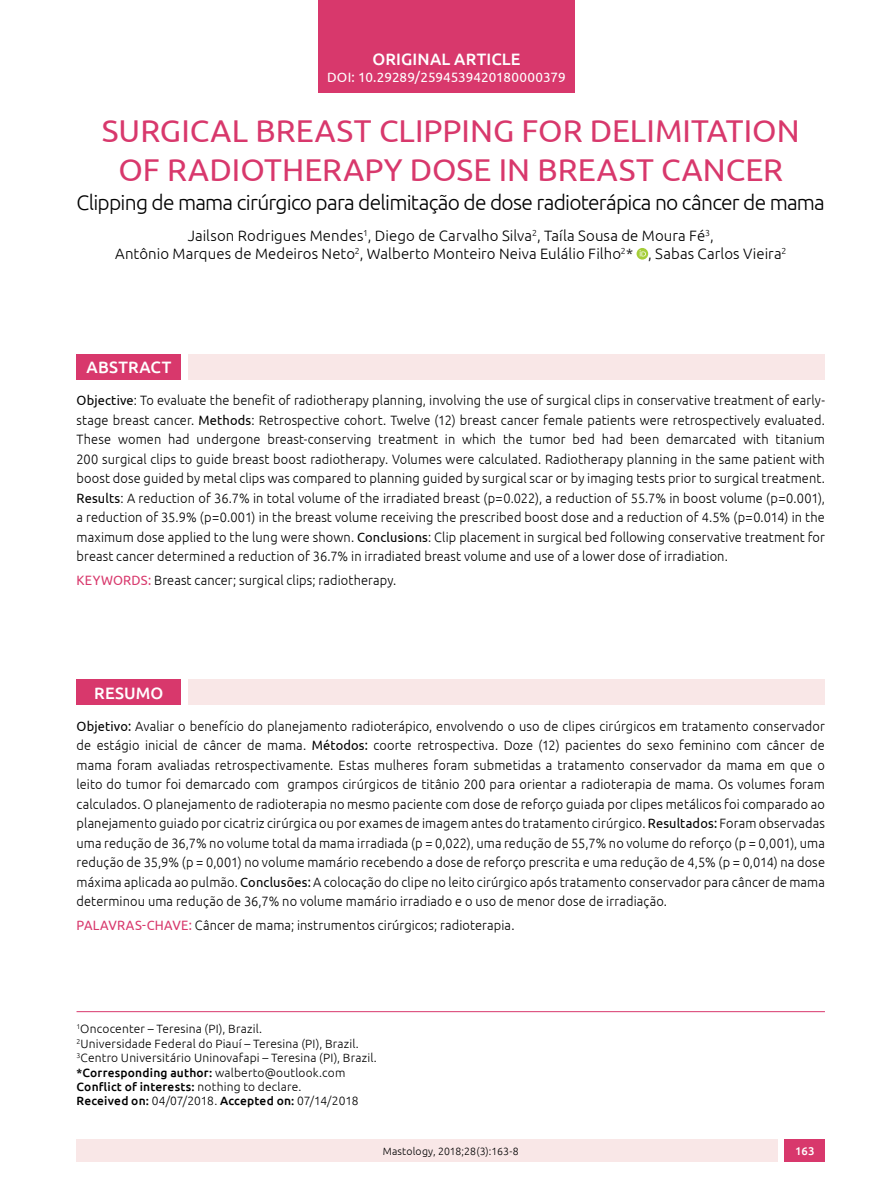
<style>
.page{position:relative;width:893px;height:1191px;background:#fff}
.page>*{position:absolute;margin:0;border:0;box-sizing:border-box;transform-origin:0 0}
.t1{font:31.5px/39px "Ubuntu";letter-spacing:.005em;color:#d8386c;text-align:center}
.t2{font:300 21px "Ubuntu";letter-spacing:-.035em;color:#000}
.t3{font:500 16.5px "Ubuntu";letter-spacing:.01em;color:#fff}
.t4{font:300 15px/18px "Ubuntu";letter-spacing:.005em;color:#000;text-align:center}
.t5{font:300 13.5px/19.5px "Ubuntu";letter-spacing:.01em;color:#000;text-align:justify;scale:.95 1}
.t6{font:13.5px "Ubuntu";color:#fff}
.t7{font:300 12px/14.4px "Ubuntu";letter-spacing:.015em;color:#000}
.t8{font:500 11.25px "Ubuntu";color:#fff}
.t9{font:300 10.5px "Ubuntu";letter-spacing:.015em;color:#000}
.s1{font-weight:400}
.s2{font-weight:400;color:#d8386c}
.s3{font-weight:500}
</style>
<div class="page">
<div style="left:77px;top:1139px;width:701px;height:23px;background:#f9e7e7"></div>
<div style="left:785px;top:1139px;width:40px;height:23px;background:#d8386c"></div>
<svg style="left:637px;top:248px;width:11px;height:11px"></svg>
<svg style="left:640px;top:250px;width:6px;height:6px"></svg>
<hr style="left:77px;top:1011px;width:748px;height:1px;background:#d8386c">
<div style="left:77px;top:354px;width:104px;height:25px;background:#d8386c"></div>
<div style="left:188px;top:354px;width:637px;height:25px;background:#f9e7e7"></div>
<div style="left:318px;top:0;width:257px;height:92px;background:#d8386c"></div>
<div style="left:77px;top:679px;width:104px;height:26px;background:#d8386c"></div>
<div style="left:188px;top:679px;width:637px;height:26px;background:#f9e7e7"></div>
<p class="t3" style="left:372px;top:49px;width:150px">ORIGINAL ARTICLE</p>
<p class="t6" style="left:327px;top:69px;width:240px">DOI: 10.29289/2594539420180000379</p>
<h1 class="t1" style="left:102px;top:110px;width:699px">SURGICAL BREAST CLIPPING FOR DELIMITATION<br>OF RADIOTHERAPY DOSE IN BREAST CANCER</h1>
<h2 class="t2" style="left:77px;top:190px;width:750px">Clipping de mama cirúrgico para delimitação de dose radioterápica no câncer de mama</h2>
<p class="t4" style="left:115px;top:226px;width:673px">Jailson Rodrigues Mendes<sup>1</sup>, Diego de Carvalho Silva<sup>2</sup>, Taíla Sousa de Moura Fé<sup>3</sup>,<br>Antônio Marques de Medeiros Neto<sup>2</sup>, Walberto Monteiro Neiva Eulálio Filho<sup>2</sup>* , Sabas Carlos Vieira<sup>2</sup></p>
<p class="t3" style="left:87px;top:357px;width:86px">ABSTRACT</p>
<p class="t5" style="left:77px;top:390px;width:789px"><span class="s1">Objective</span>: To evaluate the benefit of radiotherapy planning, involving the use of surgical clips in conservative treatment of early&shy;stage breast cancer. <span class="s1">Methods</span>: Retrospective cohort. Twelve (12) breast cancer female patients were retrospectively evaluated.<br>These women had undergone breast-conserving treatment in which the tumor bed had been demarcated with titanium 200 surgical clips to guide breast boost radiotherapy. Volumes were calculated. Radiotherapy planning in the same patient with boost dose guided by metal clips was compared to planning guided by surgical scar or by imaging tests prior to surgical treatment.<br><span class="s1">Results</span>: A reduction of 36.7% in total volume of the irradiated breast (p=0.022), a reduction of 55.7% in boost volume (p=0.001), a reduction of 35.9% (p=0.001) in the breast volume receiving the prescribed boost dose and a reduction of 4.5% (p=0.014) in the maximum dose applied to the lung were shown. <span class="s1">Conclusions</span>: Clip placement in surgical bed following conservative treatment for breast cancer determined a reduction of 36.7% in irradiated breast volume and use of a lower dose of irradiation.</p>
<p class="t5" style="left:77px;top:570px;width:338px"><span class="s2">KEYWORDS:</span> Breast cancer; surgical clips; radiotherapy.</p>
<p class="t3" style="left:94px;top:682px;width:71px">RESUMO</p>
<p class="t5" style="left:77px;top:715px;width:789px"><span class="s1">Objetivo:</span> Avaliar o benefício do planejamento radioterápico, envolvendo o uso de clipes cirúrgicos em tratamento conservador de estágio inicial de câncer de mama. <span class="s1">Métodos:</span> coorte retrospectiva. Doze (12) pacientes do sexo feminino com câncer de mama foram avaliadas retrospectivamente. Estas mulheres foram submetidas a tratamento conservador da mama em que o leito do tumor foi demarcado com grampos cirúrgicos de titânio 200 para orientar a radioterapia de mama. Os volumes foram calculados. O planejamento de radioterapia no mesmo paciente com dose de reforço guiada por clipes metálicos foi comparado ao planejamento guiado por cicatriz cirúrgica ou por exames de imagem antes do tratamento cirúrgico. <span class="s1">Resultados:</span> Foram observadas uma redução de 36,7% no volume total da mama irradiada (p = 0,022), uma redução de 55,7% no volume do reforço (p = 0,001), uma redução de 35,9% (p = 0,001) no volume mamário recebendo a dose de reforço prescrita e uma redução de 4,5% (p = 0,014) na dose máxima aplicada ao pulmão. <span class="s1">Conclusões:</span> A colocação do clipe no leito cirúrgico após tratamento conservador para câncer de mama determinou uma redução de 36,7% no volume mamário irradiado e o uso de menor dose de irradiação.</p>
<p class="t5" style="left:77px;top:915px;width:462px"><span class="s2">PALAVRAS-CHAVE:</span> Câncer de mama; instrumentos cirúrgicos; radioterapia.</p>
<p class="t7" style="left:77px;top:1021px;width:302px"><sup>1</sup>Oncocenter – Teresina (PI), Brazil.<br><sup>2</sup>Universidade Federal do Piauí – Teresina (PI), Brazil.<br><sup>3</sup>Centro Universitário Uninovafapi – Teresina (PI), Brazil. <span class="s3">*Corresponding author:</span> walberto@outlook.com <span class="s3">Conflict of interests:</span> nothing to declare.<br><span class="s3">Received on:</span> 04/07/2018. <span class="s3">Accepted on:</span> 07/14/2018</p>
<p class="t9" style="left:383px;top:1144px;width:138px">Mastology, 2018;28(3):163-8</p>
<p class="t8" style="left:795px;top:1143px;width:21px">163</p>
</div>
